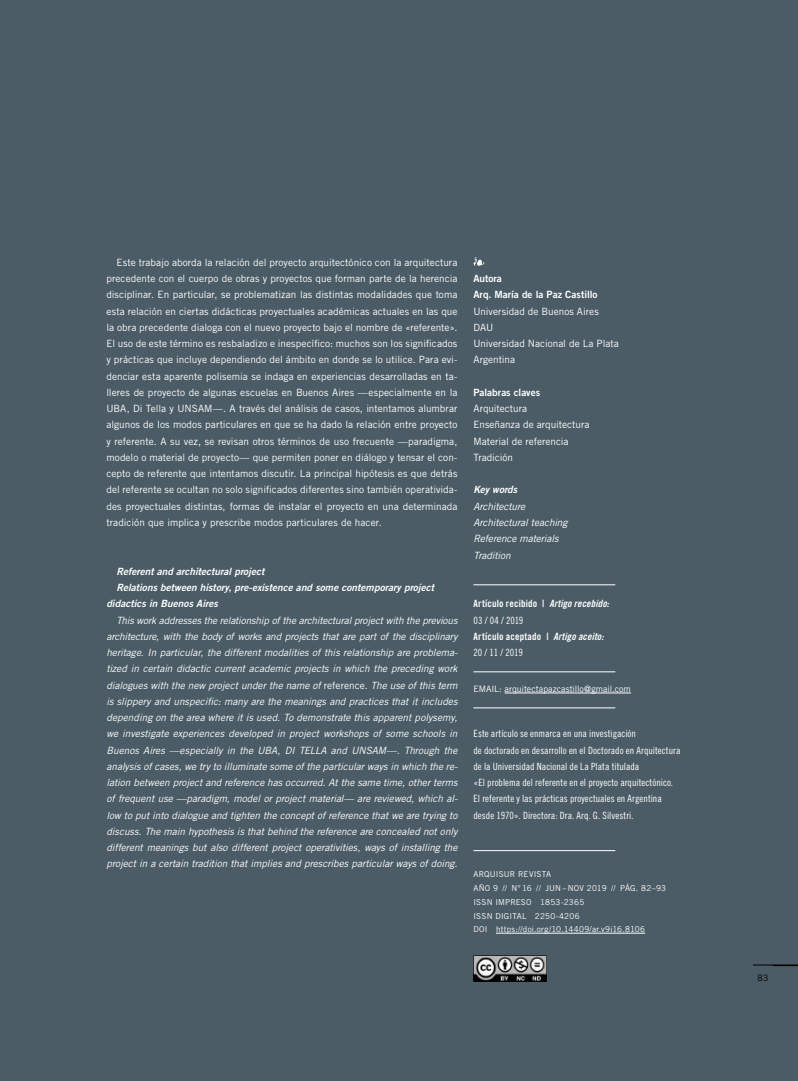
<style>
.page{position:relative;width:798px;height:1081px;background:#fff}
.page>*{position:absolute;margin:0;border:0;box-sizing:border-box;transform-origin:0 0}
.t1{font:10px/16.2px "Trade Gothic LT Std";color:#fff}
.t2{font:italic 10px/16.2px "Trade Gothic LT Std";letter-spacing:-.01em;color:#fff;text-align:justify}
.t3{font:10px/16.2px "Trade Gothic LT Std Cn 18";letter-spacing:.005em;color:#fff}
.t4{font:10px "Trade Gothic LT Std Bd 2 Obl";color:#fff}
.t5{font:10px "Trade Gothic LT Std Bd Cn 20";letter-spacing:.02em;color:#fff}
.t6{font:10px/16.2px "Trade Gothic LT Std Bd 2";color:#fff}
.t7{font:8.75px "Trade Gothic LT Std";letter-spacing:.005em;color:#fff}
.t8{font:8.75px "Trade Gothic LT Std";color:#000}
.t9{font:8.12px/13.8px "Trade Gothic LT Std";letter-spacing:.025em;color:#fff}
.s1{font-style:normal}
.s2{font-family:"Trade Gothic LT Std Bd Cn 20 Obl"}
</style>
<div class="page">
<div style="left:0;top:0;width:797px;height:1081px;background:#4b5c66"></div>
<svg style="left:473px;top:257px;width:11px;height:9px"></svg>
<hr style="left:504px;top:693px;width:126px;height:1px;background:#fff">
<hr style="left:496px;top:933px;width:149px;height:1px;background:#fff">
<hr style="left:473px;top:584px;width:142px;height:1px;background:#fff">
<hr style="left:473px;top:671px;width:142px;height:1px;background:#fff">
<hr style="left:473px;top:707px;width:142px;height:1px;background:#fff">
<hr style="left:473px;top:850px;width:142px;height:1px;background:#fff">
<img style="left:473px;top:955px;width:73px;height:26px">
<hr style="left:752px;top:965px;width:45px;height:1px;background:#000">
<p class="t1" style="left:106px;top:254px;width:352px;text-align:justify;text-indent:10px">Este trabajo aborda la relación del proyecto arquitectónico con la arquitectura precedente con el cuerpo de obras y proyectos que forman parte de la herencia disciplinar. En particular, se problematizan las distintas modalidades que toma esta relación en ciertas didácticas proyectuales académicas actuales en las que la obra precedente dialoga con el nuevo proyecto bajo el nombre de «referente».<br>El uso de este término es resbaladizo e inespecífico: muchos son los significados y prácticas que incluye dependiendo del ámbito en donde se lo utilice. Para evi&shy;denciar esta aparente polisemia se indaga en experiencias desarrolladas en ta&shy;lleres de proyecto de algunas escuelas en Buenos Aires —especialmente en la UBA, Di Tella y UNSAM—. A través del análisis de casos, intentamos alumbrar algunos de los modos particulares en que se ha dado la relación entre proyecto y referente. A su vez, se revisan otros términos de uso frecuente —paradigma, modelo o material de proyecto— que permiten poner en diálogo y tensar el con&shy;cepto de referente que intentamos discutir. La principal hipótesis es que detrás del referente se ocultan no solo significados diferentes sino también operativida&shy;des proyectuales distintas, formas de instalar el proyecto en una determinada tradición que implica y prescribe modos particulares de hacer.</p>
<p class="t4" style="left:116px;top:565px;width:149px">Referent and architectural project</p>
<p class="t4" style="left:116px;top:581px;width:319px">Relations between history, pre-existence and some contemporary project</p>
<p class="t4" style="left:106px;top:597px;width:113px">didactics in Buenos Aires</p>
<p class="t2" style="left:106px;top:612px;width:352px;text-indent:10px">This work addresses the relationship of the architectural project with the previous architecture, with the body of works and projects that are part of the disciplinary heritage. In particular, the different modalities of this relationship are problema&shy;tized in certain didactic current academic projects in which the preceding work dialogues with the new project under the name of <span class="s1">reference.</span> The use of this term is slippery and unspecific: many are the meanings and practices that it includes depending on the area where it is used. To demonstrate this apparent polysemy, we investigate experiences developed in project workshops of some schools in Buenos Aires —especially in the UBA, DI TELLA and UNSAM—. Through the analysis of cases, we try to illuminate some of the particular ways in which the re&shy;lation between project and reference has occurred. At the same time, other terms of frequent use —paradigm, model or project material— are reviewed, which al&shy;low to put into dialogue and tighten the concept of reference that we are trying to discuss. The main hypothesis is that behind the reference are concealed not only different meanings but also different project operativities, ways of installing the project in a certain tradition that implies and prescribes particular ways of doing.</p>
<p class="t6" style="left:473px;top:270px;width:125px">Autora<br>Arq. María de la Paz Castillo</p>
<p class="t1" style="left:473px;top:303px;width:147px">Universidad de Buenos Aires<br>DAU<br>Universidad Nacional de La Plata<br>Argentina</p>
<p class="t6" style="left:473px;top:384px;width:68px">Palabras claves</p>
<p class="t1" style="left:473px;top:400px;width:117px">Arquitectura<br>Enseñanza de arquitectura<br>Material de referencia<br>Tradición</p>
<p class="t4" style="left:473px;top:484px;width:45px">Key words</p>
<p class="t2" style="left:473px;top:498px;width:96px;text-align:left">Architecture<br>Architectural teaching<br>Reference materials<br>Tradition</p>
<p class="t5" style="left:473px;top:597px;width:137px">Artículo recibido | <span class="s2">Artigo recebido:</span></p>
<p class="t3" style="left:473px;top:612px;width:51px">03 / 04 / 2019</p>
<p class="t5" style="left:473px;top:630px;width:132px">Artículo aceptado | <span class="s2">Artigo aceito:</span></p>
<p class="t3" style="left:473px;top:644px;width:51px">20 / 11 / 2019</p>
<p class="t7" style="left:473px;top:684px;width:159px">EMAIL: arquitectapazcastillo@gmail.com</p>
<p class="t3" style="left:473px;top:725px;width:208px">Este artículo se enmarca en una investigación<br>de doctorado en desarrollo en el Doctorado en Arquitectura de la Universidad Nacional de La Plata titulada<br>«El problema del referente en el proyecto arquitectónico.<br>El referente y las prácticas proyectuales en Argentina desde 1970». Directora: Dra. Arq. G. Silvestri.</p>
<p class="t9" style="left:473px;top:867px;width:194px">ARQUISUR REVISTA<br>AÑO 9 // N° 16 // JUN – NOV 2019 // PÁG. 82–93<br>ISSN IMPRESO 1853-2365<br>ISSN DIGITAL 2250-4206<br>DOI https://doi.org/10.14409/ar.v9i16.8106</p>
<p class="t8" style="left:757px;top:972px;width:12px">83</p>
</div>
